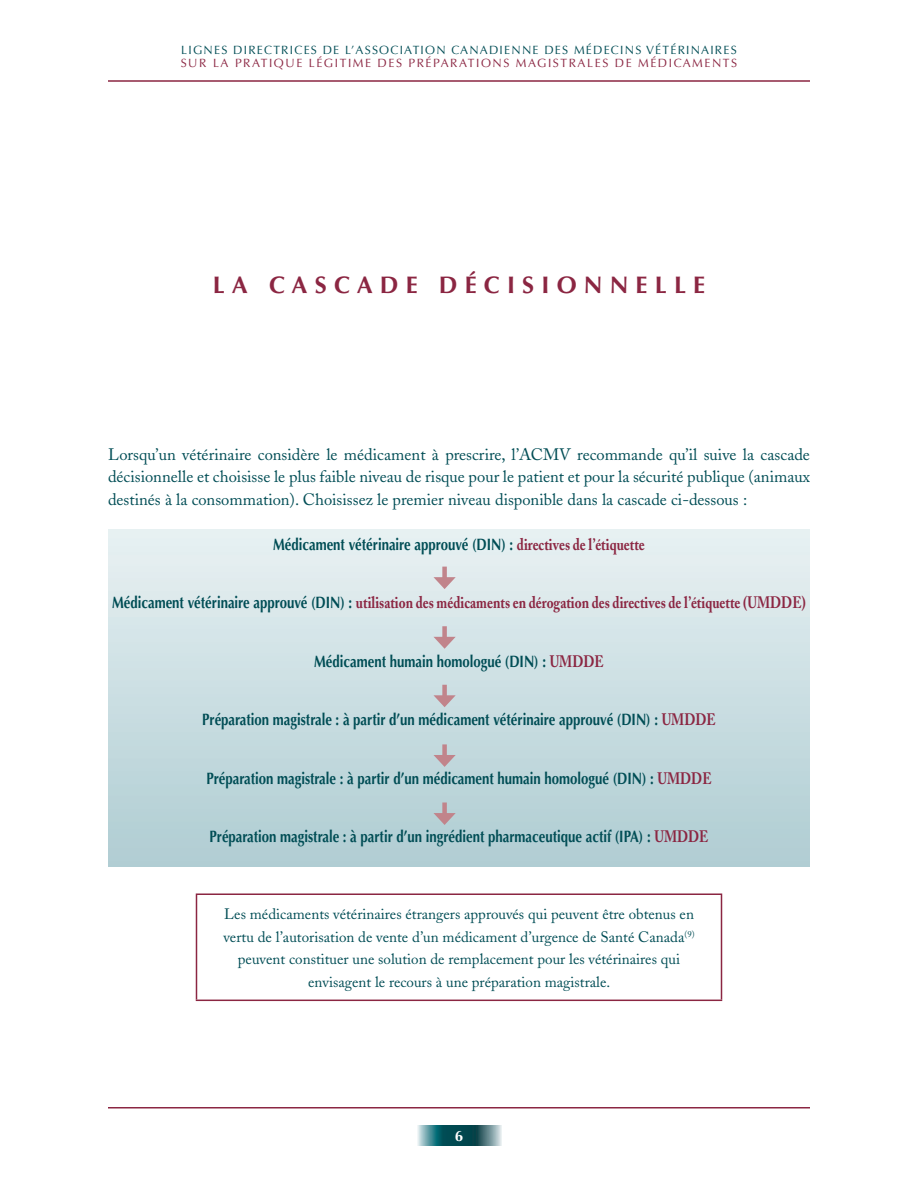
<style>
.page{position:relative;width:918px;height:1188px;background:#fff}
.page>*{position:absolute;margin:0;border:0;box-sizing:border-box;transform-origin:0 0}
.Heading_2{font:700 24px "Optima";letter-spacing:.3em;color:#8b2642}
.t1{font:700 16.5px "Optima";color:#004d55;scale:.8 1}
.t2{font:16.5px/22.5px "Adobe Caslon";color:#004d55;text-align:justify}
.t3{font:700 16.5px "Adobe Caslon";color:#8b2642;scale:.8 1}
.t4{font:15px/22.5px "Adobe Caslon";color:#004d55;text-align:center}
.t5{font:12px "Optima";letter-spacing:.105em;color:#004d55}
.t6{font:12px "Optima";letter-spacing:.13em;color:#8b2642}
.s1{font-family:"Adobe Caslon";color:#8b2642}
.s2{font-family:"Optima";color:#004d55}
</style>
<div class="page">
<hr style="left:108px;top:80px;width:702px;height:2px;background:#8b2642">
<hr style="left:108px;top:1107px;width:702px;height:1px;background:#8b2642">
<svg style="left:417px;top:1125px;width:85px;height:21px;background:#41797f"></svg>
<div style="left:108px;top:530px;width:702px;height:337px;background:linear-gradient(to bottom,#e8f1f3,#afccd2)"></div>
<div style="left:442px;top:567px;width:5px;height:14px;background:#c1848b"></div>
<svg style="left:434px;top:577px;width:22px;height:12px"></svg>
<div style="left:442px;top:626px;width:5px;height:15px;background:#c1848b"></div>
<svg style="left:434px;top:637px;width:22px;height:12px"></svg>
<div style="left:442px;top:685px;width:5px;height:14px;background:#c1848b"></div>
<svg style="left:434px;top:695px;width:22px;height:12px"></svg>
<div style="left:442px;top:744px;width:5px;height:15px;background:#c1848b"></div>
<svg style="left:434px;top:755px;width:22px;height:12px"></svg>
<div style="left:442px;top:802px;width:5px;height:15px;background:#c1848b"></div>
<svg style="left:434px;top:813px;width:22px;height:12px"></svg>
<hr style="left:196px;top:893px;width:526px;height:2px;background:#8b2642">
<hr style="left:196px;top:895px;width:1px;height:105px;background:#8b2642">
<hr style="left:721px;top:895px;width:1px;height:105px;background:#8b2642">
<hr style="left:196px;top:1000px;width:526px;height:1px;background:#8b2642">
<svg style="left:456px;top:1131px;width:7px;height:10px"></svg>
<p class="t5" style="left:181px;top:43px;width:557px">LIGNES DIRECTRICES DE L’ASSOCIATION CANADIENNE DES MÉDECINS VÉTÉRINAIRES</p>
<p class="t6" style="left:181px;top:56px;width:558px">SUR LA PRATIQUE LÉGITIME DES PRÉPARATIONS MAGISTRALES DE MÉDICAMENTS</p>
<p class="Heading_2" style="left:213px;top:271px;width:494px">L a cascade décisionnelle</p>
<p class="t2" style="left:108px;top:443px;width:704px">Lorsqu’un vétérinaire considère le médicament à prescrire, l’ACMV recommande qu’il suive la cascade décisionnelle et choisisse le plus faible niveau de risque pour le patient et pour la sécurité publique (animaux destinés à la consommation). Choisissez le premier niveau disponible dans la cascade ci-dessous :</p>
<p class="t1" style="left:273px;top:535px;width:466px">Médicament vétérinaire approuvé (DIN ) : <span class="s1">directives de l’étiquette</span></p>
<p class="t3" style="left:112px;top:593px;width:869px"><span class="s2">Médicament vétérinaire approuvé (DIN ) :</span> utilisation des médicaments en dérogation des directives de l’étiquette (UMDDE)</p>
<p class="t1" style="left:314px;top:652px;width:363px">Médicament humain homologué (DIN) : <span class="s1">UMDDE</span></p>
<p class="t1" style="left:202px;top:710px;width:643px">Préparation magistrale : à partir d’un médicament vétérinaire approuvé (DIN) : <span class="s1">UMDDE</span></p>
<p class="t1" style="left:206px;top:769px;width:633px">Préparation magistrale : à partir d’un médicament humain homologué (DIN) : <span class="s1">UMDDE</span></p>
<p class="t1" style="left:210px;top:827px;width:625px">Préparation magistrale : à partir d’un ingrédient pharmaceutique actif (I PA) : <span class="s1">UMDDE</span></p>
<p class="t4" style="left:223px;top:903px;width:473px">Les médicaments vétérinaires étrangers approuvés qui peuvent être obtenus en vertu de l’autorisation de vente d’un médicament d’urgence de Santé Canada<sup>(9) </sup>peuvent constituer une solution de remplacement pour les vétérinaires qui envisagent le recours à une préparation magistrale.</p>
</div>
